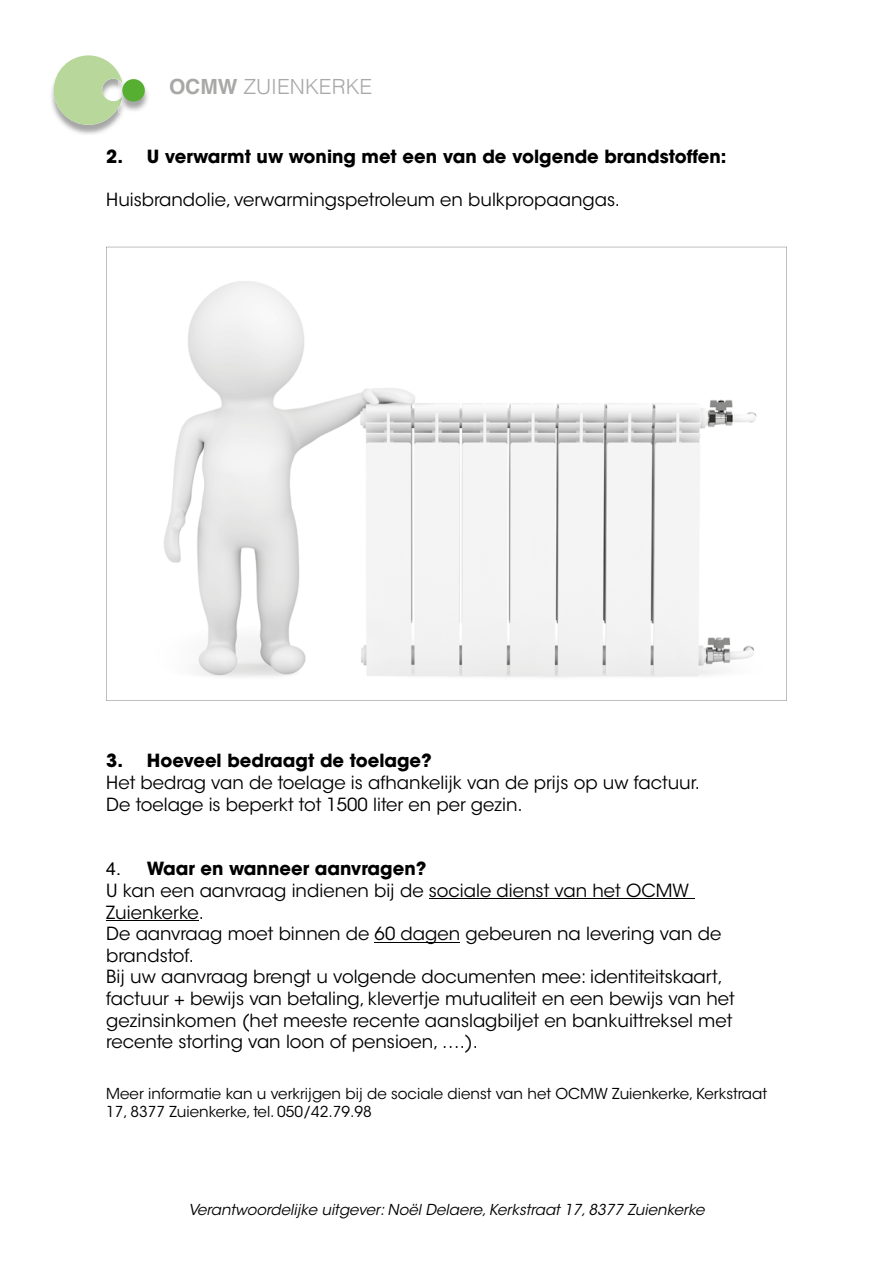
<style>
.page{position:relative;width:893px;height:1263px;background:#fff}
.page>*{position:absolute;margin:0;border:0;box-sizing:border-box;transform-origin:0 0}
.t1{font:300 20.85px "Helvetica";color:#a8a8a7}
.t2{font:18px/21.6px "ITC Avant Garde Std";color:#000}
.t3{font:700 18px "ITC Avant Garde Std";color:#000}
.t4{font:15px/18px "ITC Avant Garde Std";color:#000}
.t5{font:italic 15px "ITC Avant Garde Std";color:#000}
.s1{font-weight:700}
.s2{font-family:"Arial Unicode MS"}
</style>
<div class="page">
<img style="left:51px;top:83px;width:62px;height:51px">
<svg style="left:54px;top:55px;width:69px;height:70px"></svg>
<img style="left:118px;top:83px;width:30px;height:29px">
<img style="left:118px;top:81px;width:5px;height:27px">
<div style="left:122px;top:79px;width:23px;height:23px;background:#56af31;border-radius:50%"></div>
<hr style="left:429px;top:898px;width:265px;height:1px;background:#000">
<hr style="left:106px;top:920px;width:93px;height:1px;background:#000">
<hr style="left:375px;top:941px;width:85px;height:1px;background:#000">
<svg style="left:106px;top:247px;width:681px;height:454px"></svg>
<p class="t1" style="left:169px;top:74px;width:205px"><span class="s1">OCMW</span> ZUIENKERKE</p>
<p class="t3" style="left:106px;top:144px;width:622px">2. U verwarmt uw woning met een van de volgende brandstoffen:</p>
<p class="t2" style="left:106px;top:189px;width:515px">Huisbrandolie, verwarmingspetroleum en bulkpropaangas.</p>
<p class="t3" style="left:106px;top:749px;width:327px">3. Hoeveel bedraagt de toelage?</p>
<p class="t2" style="left:106px;top:772px;width:595px">Het bedrag van de toelage is afhankelijk van de prijs op uw factuur.<br>De toelage is beperkt tot 1500 liter en per gezin.</p>
<p class="t2" style="left:106px;top:858px;width:630px"><span class="s2">4.</span> <span class="s1">Waar en wanneer aanvragen?<br></span>U kan een aanvraag indienen bij de sociale dienst van het OCMW Zuienkerke.<br>De aanvraag moet binnen de 60 dagen gebeuren na levering van de brandstof.<br>Bij uw aanvraag brengt u volgende documenten mee: identiteitskaart, factuur + bewijs van betaling, klevertje mutualiteit en een bewijs van het gezinsinkomen (het meeste recente aanslagbiljet en bankuittreksel met recente storting van loon of pensioen, ….).</p>
<p class="t4" style="left:106px;top:1084px;width:662px">Meer informatie kan u verkrijgen bij de sociale dienst van het OCMW Zuienkerke, Kerkstraat<br>17, 8377 Zuienkerke, tel. 050/42.79.98</p>
<p class="t5" style="left:188px;top:1201px;width:518px">Verantwoordelijke uitgever: Noël Delaere, Kerkstraat 17, 8377 Zuienkerke</p>
</div>
